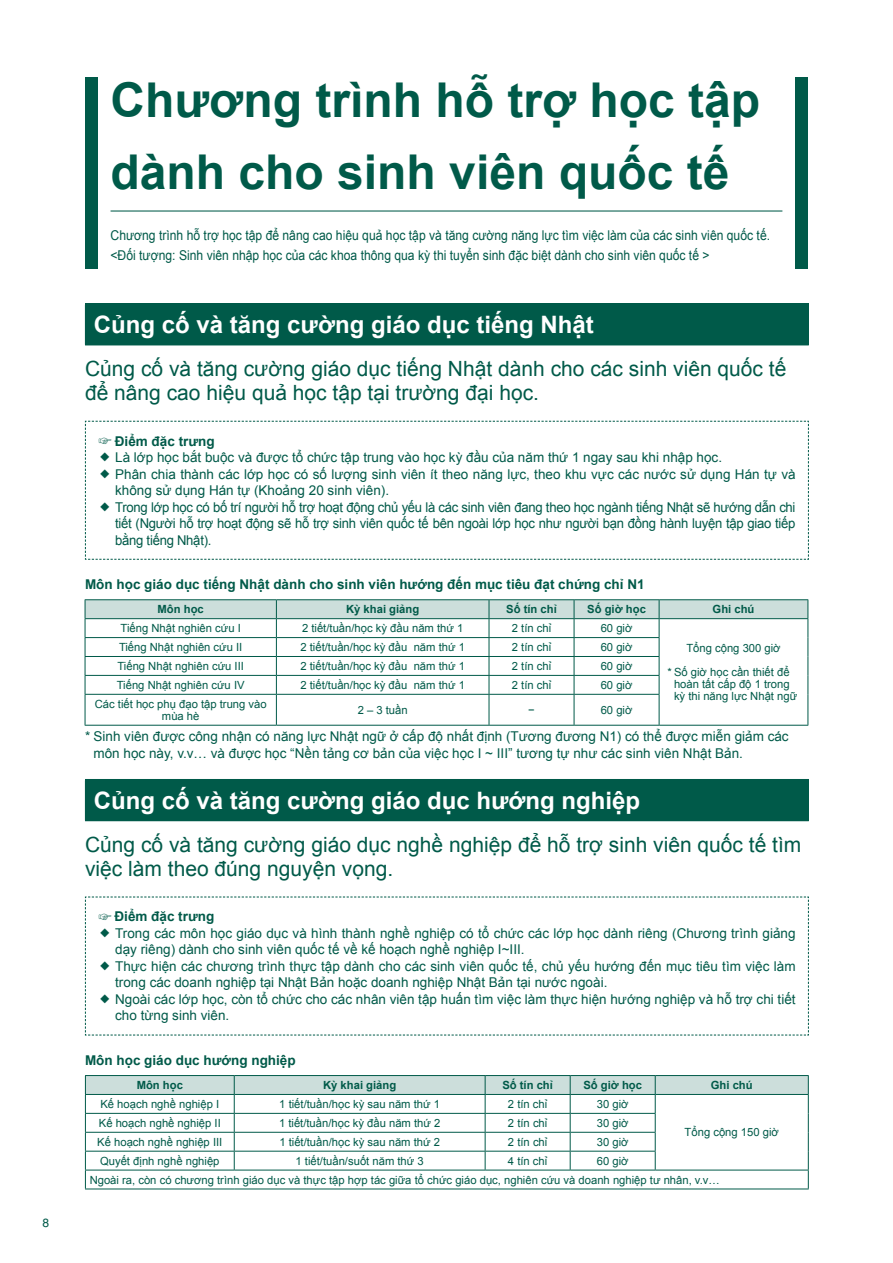
<style>
.page{position:relative;width:893px;height:1263px;background:#fff}
.page>*{position:absolute;margin:0;border:0;box-sizing:border-box;transform-origin:0 0}
.t1{font:700 48px/72px "Arial";color:#005a49}
.t2{font:700 24px "Arial";color:#fff}
.t3{font:21px/24px "Arial";color:#005a49}
.t4{font:13.5px/16.5px "Arial";color:#005a49}
.t5{font:13.5px/19.5px "Arial";color:#005a49;scale:.9 1}
.t6{font:700 13.5px "Arial";color:#005a49}
.t7{font:12px "Helvetica";color:#005a49}
.t8{font:11.25px/12px "Arial";color:#005a49}
.t9{font:700 11.25px "Arial";color:#005a49}
.s1{font-family:"Hira Kaku Pro W6";font-weight:400}
.s2{font-family:"Hira Kaku Pro W6"}
</style>
<div class="page">
<hr style="left:111px;top:210px;width:671px;height:2px;background:#005a49">
<div style="left:85px;top:78px;width:13px;height:191px;background:#005a49"></div>
<div style="left:795px;top:78px;width:13px;height:191px;background:#005a49"></div>
<div style="left:85px;top:304px;width:724px;height:41px;background:#005a49"></div>
<hr style="left:85px;top:303px;width:724px;height:2px;background:#005a49">
<hr style="left:85px;top:345px;width:724px;height:1px;background:#005a49">
<svg style="left:85px;top:421px;width:724px;height:139px"></svg>
<hr style="left:85px;top:599px;width:191px;height:1px;background:#005a49">
<hr style="left:276px;top:599px;width:213px;height:1px;background:#005a49">
<hr style="left:489px;top:599px;width:85px;height:1px;background:#005a49">
<hr style="left:574px;top:599px;width:85px;height:1px;background:#005a49">
<hr style="left:659px;top:599px;width:149px;height:1px;background:#005a49">
<hr style="left:807px;top:694px;width:1px;height:31px;background:#005a49">
<svg style="left:85px;top:600px;width:723px;height:94px"></svg>
<hr style="left:85px;top:695px;width:1px;height:30px;background:#005a49">
<hr style="left:85px;top:694px;width:191px;height:1px;background:#005a49">
<hr style="left:85px;top:725px;width:191px;height:1px;background:#005a49">
<hr style="left:276px;top:695px;width:1px;height:30px;background:#005a49">
<hr style="left:276px;top:694px;width:213px;height:1px;background:#005a49">
<hr style="left:276px;top:725px;width:213px;height:1px;background:#005a49">
<hr style="left:489px;top:695px;width:1px;height:30px;background:#005a49">
<hr style="left:489px;top:694px;width:85px;height:1px;background:#005a49">
<hr style="left:489px;top:725px;width:85px;height:1px;background:#005a49">
<hr style="left:574px;top:695px;width:1px;height:30px;background:#005a49">
<hr style="left:574px;top:694px;width:85px;height:1px;background:#005a49">
<hr style="left:574px;top:725px;width:85px;height:1px;background:#005a49">
<hr style="left:659px;top:695px;width:1px;height:30px;background:#005a49">
<hr style="left:659px;top:725px;width:149px;height:1px;background:#005a49">
<div style="left:85px;top:780px;width:724px;height:41px;background:#005a49"></div>
<hr style="left:85px;top:779px;width:724px;height:1px;background:#005a49">
<svg style="left:85px;top:897px;width:724px;height:139px"></svg>
<hr style="left:85px;top:1188px;width:149px;height:1px;background:#005a49">
<hr style="left:234px;top:1188px;width:251px;height:1px;background:#005a49">
<hr style="left:485px;top:1188px;width:85px;height:1px;background:#005a49">
<hr style="left:570px;top:1188px;width:85px;height:1px;background:#005a49">
<hr style="left:655px;top:1188px;width:154px;height:1px;background:#005a49">
<svg style="left:85px;top:1075px;width:724px;height:113px"></svg>
<p class="t7" style="left:43px;top:1216px;width:8px">8</p>
<h1 class="t1" style="left:111px;top:66px;width:651px">Chương trình hỗ trợ học tập dành cho sinh viên quốc tế</h1>
<p class="t5" style="left:111px;top:226px;width:734px">Chương trình hỗ trợ học tập để nâng cao hiệu quả học tập và tăng cường năng lực tìm việc làm của các sinh viên quốc tế. &lt;Đối tượng: Sinh viên nhập học của các khoa thông qua kỳ thi tuyển sinh đặc biệt dành cho sinh viên quốc tế &gt;</p>
<h2 class="t2" style="left:94px;top:309px;width:501px">Củng cố và tăng cường giáo dục tiếng Nhật</h2>
<h3 class="t3" style="left:85px;top:357px;width:703px">Củng cố và tăng cường giáo dục tiếng Nhật dành cho các sinh viên quốc tế để nâng cao hiệu quả học tập tại trường đại học.</h3>
<p class="t6" style="left:98px;top:432px;width:118px"><span class="s1">☞</span> Điểm đặc trưng</p>
<p class="t4" style="left:98px;top:449px;width:625px"><span class="s2">❖</span> Là lớp học bắt buộc và được tổ chức tập trung vào học kỳ đầu của năm thứ 1 ngay sau khi nhập học.</p>
<p class="t4" style="left:115px;top:466px;width:682px;text-indent:-17px"><span class="s2">❖</span> Phân chia thành các lớp học có số lượng sinh viên ít theo năng lực, theo khu vực các nước sử dụng Hán tự và không sử dụng Hán tự (Khoảng 20 sinh viên).</p>
<p class="t4" style="left:115px;top:499px;width:682px;text-align:justify;text-indent:-17px"><span class="s2">❖</span> Trong lớp học có bố trí người hỗ trợ hoạt động chủ yếu là các sinh viên đang theo học ngành tiếng Nhật sẽ hướng dẫn chi tiết (Người hỗ trợ hoạt động sẽ hỗ trợ sinh viên quốc tế bên ngoài lớp học như người bạn đồng hành luyện tập giao tiếp bằng tiếng Nhật).</p>
<p class="t6" style="left:85px;top:575px;width:561px">Môn học giáo dục tiếng Nhật dành cho sinh viên hướng đến mục tiêu đạt chứng chỉ N1</p>
<p class="t9" style="left:158px;top:602px;width:48px">Môn học</p>
<p class="t9" style="left:346px;top:602px;width:75px">Kỳ khai giảng</p>
<p class="t9" style="left:506px;top:602px;width:52px">Số tín chỉ</p>
<p class="t9" style="left:587px;top:602px;width:60px">Số giờ học</p>
<p class="t9" style="left:713px;top:602px;width:43px">Ghi chú</p>
<p class="t8" style="left:121px;top:622px;width:122px">Tiếng Nhật nghiên cứu I</p>
<p class="t8" style="left:302px;top:622px;width:163px">2 tiết/tuần/học kỳ đầu năm thứ 1</p>
<p class="t8" style="left:512px;top:622px;width:41px">2 tín chỉ</p>
<p class="t8" style="left:601px;top:622px;width:33px">60 giờ</p>
<p class="t8" style="left:668px;top:636px;width:123px;line-height:24px;text-indent:19px">Tổng cộng 300 giờ<br>* Số giờ học cần thiết để</p>
<p class="t8" style="left:674px;top:678px;width:125px">hoàn tất cấp độ 1 trong kỳ thi năng lực Nhật ngữ</p>
<p class="t8" style="left:119px;top:641px;width:125px">Tiếng Nhật nghiên cứu II</p>
<p class="t8" style="left:300px;top:641px;width:166px">2 tiết/tuần/học kỳ đầu năm thứ 1</p>
<p class="t8" style="left:512px;top:641px;width:41px">2 tín chỉ</p>
<p class="t8" style="left:601px;top:641px;width:33px">60 giờ</p>
<p class="t8" style="left:117px;top:660px;width:128px">Tiếng Nhật nghiên cứu III</p>
<p class="t8" style="left:300px;top:660px;width:166px">2 tiết/tuần/học kỳ đầu năm thứ 1</p>
<p class="t8" style="left:512px;top:660px;width:41px">2 tín chỉ</p>
<p class="t8" style="left:601px;top:660px;width:33px">60 giờ</p>
<p class="t8" style="left:117px;top:679px;width:129px">Tiếng Nhật nghiên cứu IV</p>
<p class="t8" style="left:300px;top:679px;width:166px">2 tiết/tuần/học kỳ đầu năm thứ 1</p>
<p class="t8" style="left:512px;top:679px;width:41px">2 tín chỉ</p>
<p class="t8" style="left:601px;top:679px;width:33px">60 giờ</p>
<p class="t8" style="left:95px;top:698px;width:173px;text-align:center">Các tiết học phụ đạo tập trung vào mùa hè</p>
<p class="t8" style="left:358px;top:704px;width:52px">2 – 3 tuần</p>
<p class="t8" style="left:528px;top:704px;width:8px">−</p>
<p class="t8" style="left:601px;top:704px;width:33px">60 giờ</p>
<p class="t4" style="left:94px;top:728px;width:697px;text-indent:-9px">* Sinh viên được công nhận có năng lực Nhật ngữ ở cấp độ nhất định (Tương đương N1) có thể được miễn giảm các môn học này, v.v… và được học “Nền tảng cơ bản của việc học I ~ III” tương tự như các sinh viên Nhật Bản.</p>
<h2 class="t2" style="left:94px;top:784px;width:548px">Củng cố và tăng cường giáo dục hướng nghiệp</h2>
<h3 class="t3" style="left:85px;top:833px;width:718px">Củng cố và tăng cường giáo dục nghề nghiệp để hỗ trợ sinh viên quốc tế tìm việc làm theo đúng nguyện vọng.</h3>
<p class="t6" style="left:98px;top:907px;width:118px"><span class="s1">☞</span> Điểm đặc trưng</p>
<p class="t4" style="left:115px;top:925px;width:682px;text-indent:-17px"><span class="s2">❖</span> Trong các môn học giáo dục và hình thành nghề nghiệp có tổ chức các lớp học dành riêng (Chương trình giảng dạy riêng) dành cho sinh viên quốc tế về kế hoạch nghề nghiệp I~III.</p>
<p class="t4" style="left:115px;top:958px;width:682px;text-indent:-17px"><span class="s2">❖</span> Thực hiện các chương trình thực tập dành cho các sinh viên quốc tế, chủ yếu hướng đến mục tiêu tìm việc làm trong các doanh nghiệp tại Nhật Bản hoặc doanh nghiệp Nhật Bản tại nước ngoài.</p>
<p class="t4" style="left:115px;top:991px;width:682px;text-indent:-17px"><span class="s2">❖</span> Ngoài các lớp học, còn tổ chức cho các nhân viên tập huấn tìm việc làm thực hiện hướng nghiệp và hỗ trợ chi tiết cho từng sinh viên.</p>
<p class="t6" style="left:85px;top:1051px;width:212px">Môn học giáo dục hướng nghiệp</p>
<p class="t9" style="left:137px;top:1077px;width:48px">Môn học</p>
<p class="t9" style="left:323px;top:1077px;width:75px">Kỳ khai giảng</p>
<p class="t9" style="left:502px;top:1077px;width:52px">Số tín chỉ</p>
<p class="t9" style="left:583px;top:1077px;width:60px">Số giờ học</p>
<p class="t9" style="left:711px;top:1077px;width:43px">Ghi chú</p>
<p class="t8" style="left:100px;top:1098px;width:120px">Kế hoạch nghề nghiệp I</p>
<p class="t8" style="left:279px;top:1098px;width:162px">1 tiết/tuần/học kỳ sau năm thứ 1</p>
<p class="t8" style="left:508px;top:1098px;width:41px">2 tín chỉ</p>
<p class="t8" style="left:597px;top:1098px;width:33px">30 giờ</p>
<p class="t8" style="left:685px;top:1126px;width:96px">Tổng cộng 150 giờ</p>
<p class="t8" style="left:99px;top:1117px;width:123px">Kế hoạch nghề nghiệp II</p>
<p class="t8" style="left:279px;top:1117px;width:163px">1 tiết/tuần/học kỳ đầu năm thứ 2</p>
<p class="t8" style="left:508px;top:1117px;width:41px">2 tín chỉ</p>
<p class="t8" style="left:597px;top:1117px;width:33px">30 giờ</p>
<p class="t8" style="left:97px;top:1136px;width:127px">Kế hoạch nghề nghiệp III</p>
<p class="t8" style="left:279px;top:1136px;width:162px">1 tiết/tuần/học kỳ sau năm thứ 2</p>
<p class="t8" style="left:508px;top:1136px;width:41px">2 tín chỉ</p>
<p class="t8" style="left:597px;top:1136px;width:33px">30 giờ</p>
<p class="t8" style="left:100px;top:1155px;width:121px">Quyết định nghề nghiệp</p>
<p class="t8" style="left:296px;top:1155px;width:130px">1 tiết/tuần/suốt năm thứ 3</p>
<p class="t8" style="left:508px;top:1155px;width:41px">4 tín chỉ</p>
<p class="t8" style="left:90px;top:1151px;width:632px;line-height:18.9px;text-indent:507px">60 giờ<br>Ngoài ra, còn có chương trình giáo dục và thực tập hợp tác giữa tổ chức giáo dục, nghiên cứu và doanh nghiệp tư nhân, v.v…</p>
</div>
